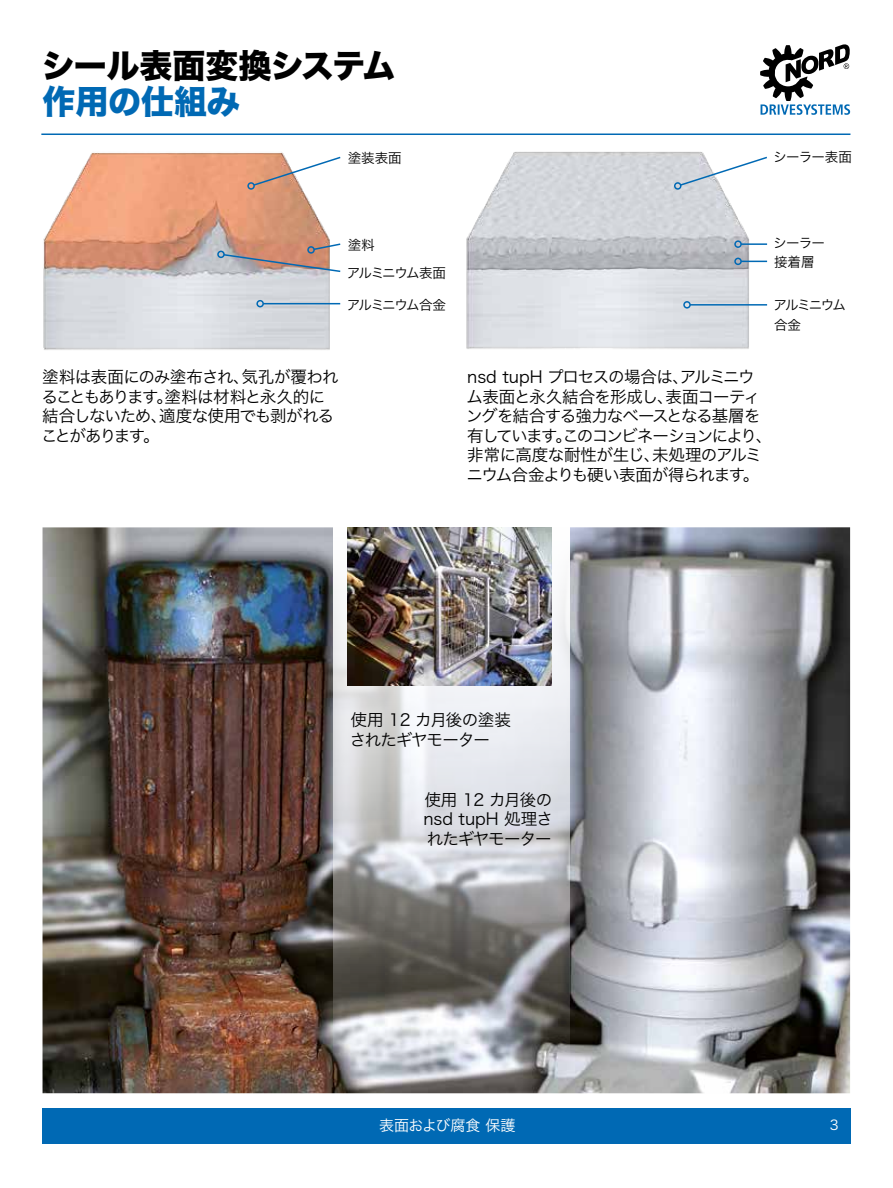
<style>
.page{position:relative;width:893px;height:1188px;background:#fff}
.page>*{position:absolute;margin:0;border:0;box-sizing:border-box;transform-origin:0 0}
.t1{font:33px "Hira Kaku Std W8";letter-spacing:-.015em;color:#000}
.t2{font:33px "Hira Kaku Std W8";letter-spacing:-.005em;color:#0069b4}
.t3{font:16.5px/19.5px "Hira Kaku Pro W3";letter-spacing:-.055em;color:#000}
.t4{font:15px "Hira Kaku Pro W3";letter-spacing:-.01em;color:#fff}
.t5{font:13.5px/19.5px "Hira Kaku Pro W3";letter-spacing:-.065em;color:#000}
.t6{font:13.5px/28px "Hira Kaku Pro W3";letter-spacing:-.095em;color:#000}
.t7{font:13.5px "Hira Kaku Pro W3";letter-spacing:-.1em;color:#000}
.t8{font:13.5px/19.5px "Hira Kaku Pro W3";letter-spacing:-.115em;color:#000}
.t9{font:13.5px "Hira Kaku Pro W3";color:#fff}
</style>
<div class="page">
<svg style="left:760px;top:44px;width:90px;height:71px"></svg>
<div style="left:42px;top:1108px;width:808px;height:36px;background:#0069b4"></div>
<hr style="left:41px;top:134px;width:809px;height:1px;background:#0069b4">
<img style="left:43px;top:527px;width:807px;height:566px">
<img style="left:43px;top:152px;width:298px;height:198px">
<img style="left:466px;top:152px;width:302px;height:197px">
<svg style="left:334px;top:527px;width:235px;height:548px;background:#b5b6b8"></svg>
<svg style="left:252px;top:156px;width:89px;height:31px"></svg>
<div style="left:247px;top:182px;width:8px;height:8px;border:2px solid #0069b4;border-radius:50%"></div>
<svg style="left:222px;top:242px;width:119px;height:31px;background:#be9e94"></svg>
<div style="left:217px;top:251px;width:8px;height:7px;border:2px solid #0069b4;border-radius:50%"></div>
<hr style="left:263px;top:303px;width:77px;height:1px;background:#0069b4">
<div style="left:256px;top:300px;width:8px;height:7px;border:2px solid #0069b4;border-radius:50%"></div>
<svg style="left:679px;top:156px;width:89px;height:31px"></svg>
<div style="left:674px;top:182px;width:7px;height:8px;border:2px solid #0069b4;border-radius:50%"></div>
<hr style="left:741px;top:243px;width:26px;height:2px;background:#0069b4">
<div style="left:734px;top:240px;width:8px;height:8px;border:2px solid #0069b4;border-radius:50%"></div>
<svg style="left:742px;top:261px;width:25px;height:1px"></svg>
<div style="left:734px;top:258px;width:8px;height:7px;border:2px solid #0069b4;border-radius:50%"></div>
<hr style="left:690px;top:304px;width:77px;height:2px;background:#0069b4">
<div style="left:683px;top:301px;width:8px;height:8px;border:2px solid #0069b4;border-radius:50%"></div>
<img style="left:348px;top:527px;width:204px;height:159px">
<h1 class="t1" style="left:42px;top:48px;width:355px">シール表面変換システム</h1>
<h1 class="t2" style="left:43px;top:84px;width:199px">作用の仕組み</h1>
<p class="t5" style="left:348px;top:147px;width:56px">塗装表面</p>
<p class="t5" style="left:773px;top:147px;width:80px">シーラー表面</p>
<p class="t6" style="left:347px;top:230px;width:101px">塗料<br>アルミニウム表面</p>
<p class="t7" style="left:347px;top:293px;width:101px">アルミニウム合金</p>
<p class="t5" style="left:773px;top:232px;width:53px">シーラー接着層</p>
<p class="t8" style="left:773px;top:295px;width:74px">アルミニウム合金</p>
<p class="t3" style="left:41px;top:366px;width:299px">塗料は表面にのみ塗布され、気孔が覆われることもあります。塗料は材料と永久的に結合しないため、適度な使用でも剥がれることがあります。</p>
<p class="t3" style="left:466px;top:366px;width:307px">nsd tupH プロセスの場合は、アルミニウム表面と永久結合を形成し、表面コーティングを結合する強力なベースとなる基層を有しています。このコンビネーションにより、非常に高度な耐性が生じ、未処理のアルミニウム合金よりも硬い表面が得られます。</p>
<p class="t3" style="left:350px;top:709px;width:162px">使用 12 カ月後の塗装されたギヤモーター</p>
<p class="t3" style="left:423px;top:788px;width:131px;text-align:justify">使用 12 カ月後のnsd tupH 処理されたギヤモーター</p>
<p class="t4" style="left:379px;top:1112px;width:138px">表面および腐食 保護</p>
<p class="t9" style="left:830px;top:1113px;width:10px">3</p>
</div>
